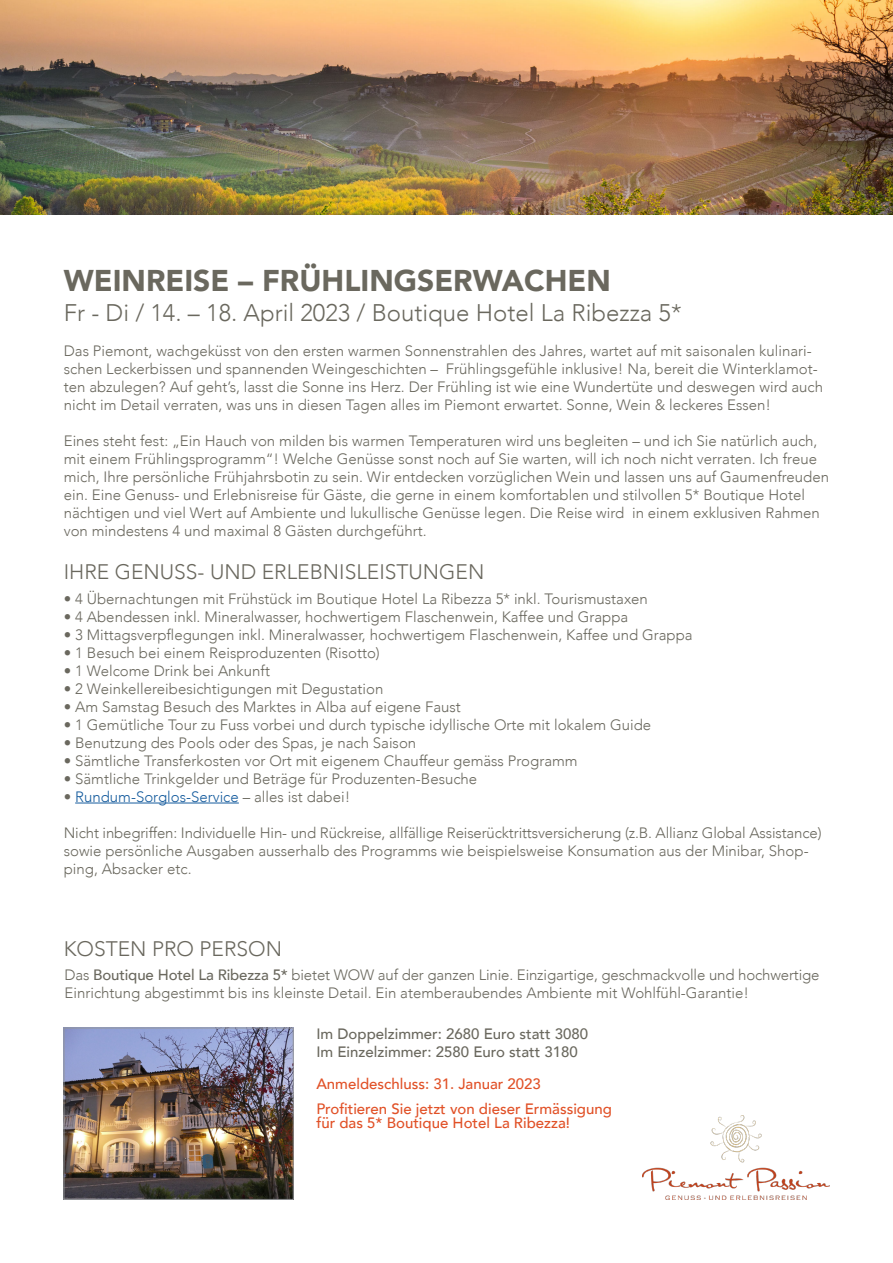
<style>
.page{position:relative;width:893px;height:1263px;background:#fff}
.page>*{position:absolute;margin:0;border:0;box-sizing:border-box;transform-origin:0 0}
.Programmtitel{font:900 30px "Avenir";color:#6a685e}
.Datum{font:300 24px "Avenir";color:#6a685e}
.Datum-2{font:300 21px "Avenir";color:#6a685e}
.Lauftext{font:300 15px/18px "Avenir";color:#6a685e}
.Lauftext-2{font:500 15px "Avenir";color:#e15127}
.Lauftext-3{font:500 15px "Avenir";color:#6a685e}
.Lauftext-4{font:300 15px "Avenir";color:#175d9e}
.s1{color:#6a685e}
.s2{font-weight:500}
</style>
<div class="page">
<img style="left:0;top:0;width:893px;height:215px">
<hr style="left:75px;top:803px;width:164px;height:1px;background:#175d9e">
<img style="left:66px;top:1030px;width:225px;height:167px">
<div style="left:64px;top:1028px;width:229px;height:171px;border:1px solid #939598"></div>
<img style="left:642px;top:1115px;width:187px;height:84px">
<p class="Programmtitel" style="left:64px;top:255px;width:549px">WEINREISE – FRÜHLINGSERWACHEN</p>
<p class="Datum" style="left:64px;top:299px;width:619px">Fr - Di / 14. – 18. April 2023 / Boutique Hotel La Ribezza 5*</p>
<p class="Lauftext" style="left:64px;top:342px;width:761px">Das Piemont, wachgeküsst von den ersten warmen Sonnenstrahlen des Jahres, wartet auf mit saisonalen kulinari&shy;schen Leckerbissen und spannenden Weingeschichten – Frühlingsgefühle inklusive! Na, bereit die Winterklamot&shy;ten abzulegen? Auf geht’s, lasst die Sonne ins Herz. Der Frühling ist wie eine Wundertüte und deswegen wird auch nicht im Detail verraten, was uns in diesen Tagen alles im Piemont erwartet. Sonne, Wein &amp; leckeres Essen!</p>
<p class="Lauftext" style="left:64px;top:432px;width:767px">Eines steht fest: „Ein Hauch von milden bis warmen Temperaturen wird uns begleiten – und ich Sie natürlich auch, mit einem Frühlingsprogramm“! Welche Genüsse sonst noch auf Sie warten, will ich noch nicht verraten. Ich freue mich, Ihre persönliche Frühjahrsbotin zu sein. Wir entdecken vorzüglichen Wein und lassen uns auf Gaumenfreuden ein. Eine Genuss- und Erlebnisreise für Gäste, die gerne in einem komfortablen und stilvollen 5* Boutique Hotel nächtigen und viel Wert auf Ambiente und lukullische Genüsse legen. Die Reise wird in einem exklusiven Rahmen von mindestens 4 und maximal 8 Gästen durchgeführt.</p>
<p class="Datum-2" style="left:64px;top:559px;width:422px">IHRE GENUSS- UND ERLEBNISLEISTUNGEN</p>
<p class="Lauftext" style="left:64px;top:590px;width:586px">• 4 Übernachtungen mit Frühstück im Boutique Hotel La Ribezza 5* inkl. Tourismustaxen</p>
<p class="Lauftext" style="left:64px;top:608px;width:566px">• 4 Abendessen inkl. Mineralwasser, hochwertigem Flaschenwein, Kaffee und Grappa</p>
<p class="Lauftext" style="left:64px;top:626px;width:630px">• 3 Mittagsverpflegungen inkl. Mineralwasser, hochwertigem Flaschenwein, Kaffee und Grappa</p>
<p class="Lauftext" style="left:64px;top:644px;width:318px">• 1 Besuch bei einem Reisproduzenten (Risotto)</p>
<p class="Lauftext" style="left:64px;top:662px;width:208px">• 1 Welcome Drink bei Ankunft</p>
<p class="Lauftext" style="left:64px;top:680px;width:321px">• 2 Weinkellereibesichtigungen mit Degustation</p>
<p class="Lauftext" style="left:64px;top:698px;width:399px">• Am Samstag Besuch des Marktes in Alba auf eigene Faust</p>
<p class="Lauftext" style="left:64px;top:716px;width:589px">• 1 Gemütliche Tour zu Fuss vorbei und durch typische idyllische Orte mit lokalem Guide</p>
<p class="Lauftext" style="left:64px;top:734px;width:354px">• Benutzung des Pools oder des Spas, je nach Saison</p>
<p class="Lauftext" style="left:64px;top:752px;width:515px">• Sämtliche Transferkosten vor Ort mit eigenem Chauffeur gemäss Programm</p>
<p class="Lauftext" style="left:64px;top:770px;width:415px">• Sämtliche Trinkgelder und Beträge für Produzenten-Besuche</p>
<p class="Lauftext-4" style="left:64px;top:788px;width:288px"><span class="s1">•</span> Rundum-Sorglos-Service <span class="s1">– alles ist dabei!</span></p>
<p class="Lauftext" style="left:64px;top:824px;width:759px">Nicht inbegriffen: Individuelle Hin- und Rückreise, allfällige Reiserücktrittsversicherung (z.B. Allianz Global Assistance) sowie persönliche Ausgaben ausserhalb des Programms wie beispielsweise Konsumation aus der Minibar, Shop&shy;ping, Absacker etc.</p>
<p class="Datum-2" style="left:64px;top:936px;width:220px">KOSTEN PRO PERSON</p>
<p class="Lauftext" style="left:65px;top:966px;width:756px">Das <span class="s2">Boutique Hotel La Ribezza 5*</span> bietet WOW auf der ganzen Linie. Einzigartige, geschmackvolle und hochwertige<br>Einrichtung abgestimmt bis ins kleinste Detail. Ein atemberaubendes Ambiente mit Wohlfühl-Garantie!</p>
<p class="Lauftext-3" style="left:316px;top:1021px;width:273px">Im Doppelzimmer: 2680 Euro statt 3080</p>
<p class="Lauftext-3" style="left:316px;top:1039px;width:263px">Im Einzelzimmer: 2580 Euro statt 3180</p>
<p class="Lauftext-2" style="left:316px;top:1071px;width:226px">Anmeldeschluss: 31. Januar 2023</p>
<p class="Lauftext-2" style="left:316px;top:1096px;width:297px">Profitieren Sie jetzt von dieser Ermässigung</p>
<p class="Lauftext-2" style="left:316px;top:1110px;width:255px">für das 5* Boutique Hotel La Ribezza!</p>
</div>
